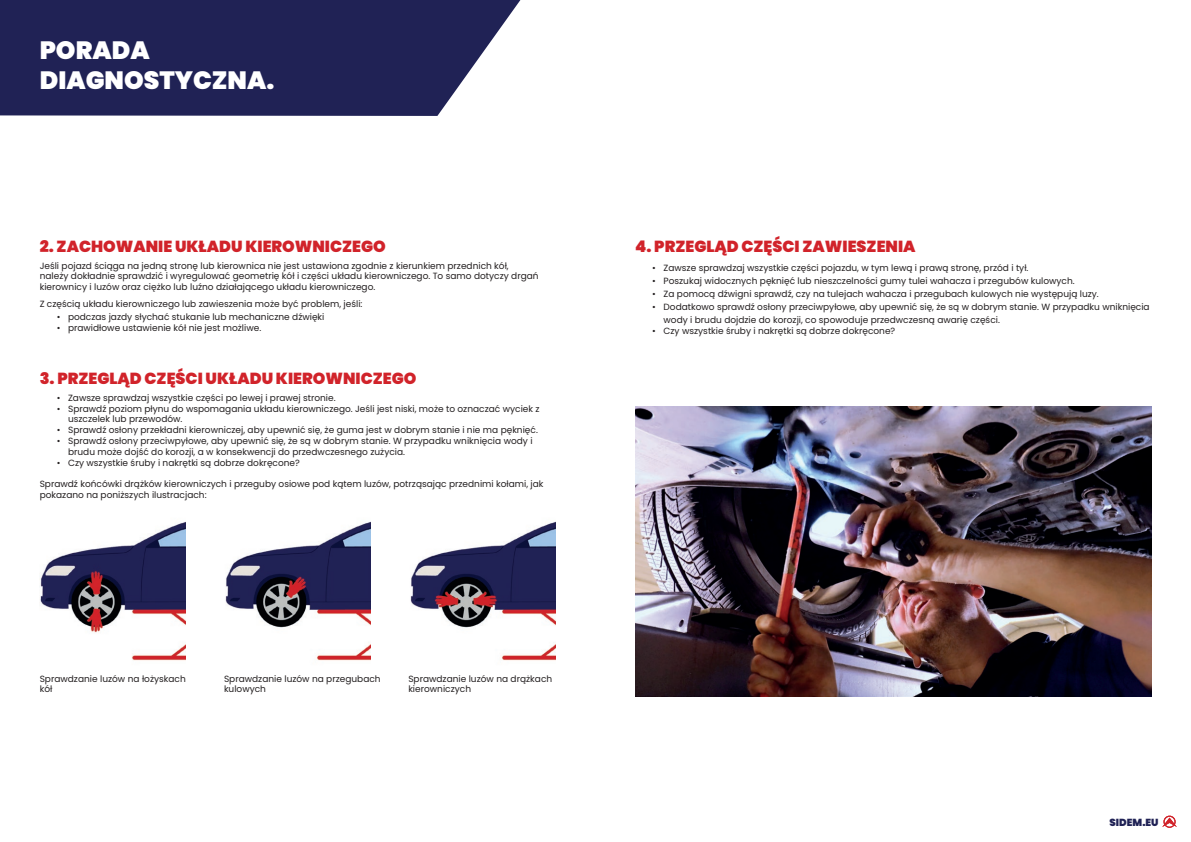
<style>
.page{position:relative;width:1191px;height:842px;background:#fff}
.page>*{position:absolute;margin:0;border:0;box-sizing:border-box;transform-origin:0 0}
.t1{font:900 25px/30px "Poppins";color:#fff}
.t2{font:900 16px "Poppins";color:#d1232a}
.t3{font:900 10.2px "Poppins";color:#202255}
.t4{font:9px/10.8px "Poppins";color:#231f20}
</style>
<div class="page">
<svg style="left:1162px;top:816px;width:14px;height:12px"></svg>
<svg style="left:0;top:0;width:521px;height:116px;background:#323463"></svg>
<img style="left:40px;top:521px;width:146px;height:140px">
<img style="left:225px;top:521px;width:146px;height:140px">
<img style="left:410px;top:521px;width:146px;height:140px">
<img style="left:635px;top:406px;width:516px;height:290px">
<h1 class="t1" style="left:40px;top:35px;width:236px">PORADA<br>DIAGNOSTYCZNA.</h1>
<h2 class="t2" style="left:40px;top:237px;width:347px">2. ZACHOWANIE UKŁADU KIEROWNICZEGO</h2>
<p class="t4" style="left:40px;top:260px;width:500px">Jeśli pojazd ściąga na jedną stronę lub kierownica nie jest ustawiona zgodnie z kierunkiem przednich kół, należy dokładnie sprawdzić i wyregulować geometrię kół i części układu kierowniczego. To samo dotyczy drgań kierownicy i luzów oraz ciężko lub luźno działającego układu kierowniczego.</p>
<p class="t4" style="left:40px;top:298px;width:324px">Z częścią układu kierowniczego lub zawieszenia może być problem, jeśli:</p>
<p class="t4" style="left:57px;top:312px;width:269px">• podczas jazdy słychać stukanie lub mechaniczne dźwięki</p>
<p class="t4" style="left:57px;top:323px;width:206px">• prawidłowe ustawienie kół nie jest możliwe.</p>
<h2 class="t2" style="left:40px;top:369px;width:378px">3. PRZEGLĄD CZĘŚCI UKŁADU KIEROWNICZEGO</h2>
<p class="t4" style="left:57px;top:392px;width:280px">• Zawsze sprawdzaj wszystkie części po lewej i prawej stronie.</p>
<p class="t4" style="left:68px;top:403px;width:473px;text-indent:-11px">• Sprawdź poziom płynu do wspomagania układu kierowniczego. Jeśli jest niski, może to oznaczać wyciek z uszczelek lub przewodów.</p>
<p class="t4" style="left:57px;top:425px;width:483px">• Sprawdź osłony przekładni kierowniczej, aby upewnić się, że guma jest w dobrym stanie i nie ma pęknięć.</p>
<p class="t4" style="left:68px;top:435px;width:466px;text-indent:-11px">• Sprawdź osłony przeciwpyłowe, aby upewnić się, że są w dobrym stanie. W przypadku wniknięcia wody i brudu może dojść do korozji, a w konsekwencji do przedwczesnego zużycia.</p>
<p class="t4" style="left:57px;top:457px;width:245px">• Czy wszystkie śruby i nakrętki są dobrze dokręcone?</p>
<p class="t4" style="left:40px;top:479px;width:505px">Sprawdź końcówki drążków kierowniczych i przeguby osiowe pod kątem luzów, potrząsając przednimi kołami, jak pokazano na poniższych ilustracjach:</p>
<p class="t4" style="left:40px;top:673px;width:148px">Sprawdzanie luzów na łożyskach</p>
<p class="t4" style="left:224px;top:673px;width:158px">Sprawdzanie luzów na przegubach</p>
<p class="t4" style="left:408px;top:673px;width:145px">Sprawdzanie luzów na drążkach</p>
<p class="t4" style="left:40px;top:684px;width:14px">kół</p>
<p class="t4" style="left:224px;top:684px;width:44px">kulowych</p>
<p class="t4" style="left:408px;top:684px;width:64px">kierowniczych</p>
<h2 class="t2" style="left:635px;top:237px;width:282px">4. PRZEGLĄD CZĘŚCI ZAWIESZENIA</h2>
<p class="t4" style="left:652px;top:262px;width:378px">• Zawsze sprawdzaj wszystkie części pojazdu, w tym lewą i prawą stronę, przód i tył.</p>
<p class="t4" style="left:652px;top:275px;width:424px">• Poszukaj widocznych pęknięć lub nieszczelności gumy tulei wahacza i przegubów kulowych.</p>
<p class="t4" style="left:652px;top:288px;width:448px">• Za pomocą dźwigni sprawdź, czy na tulejach wahacza i przegubach kulowych nie występują luzy.</p>
<p class="t4" style="left:663px;top:300px;width:487px;line-height:13px;text-indent:-11px">• Dodatkowo sprawdź osłony przeciwpyłowe, aby upewnić się, że są w dobrym stanie. W przypadku wniknięcia wody i brudu dojdzie do korozji, co spowoduje przedwczesną awarię części.</p>
<p class="t4" style="left:652px;top:325px;width:245px">• Czy wszystkie śruby i nakrętki są dobrze dokręcone?</p>
<p class="t3" style="left:1109px;top:816px;width:51px">SIDEM.EU</p>
</div>
